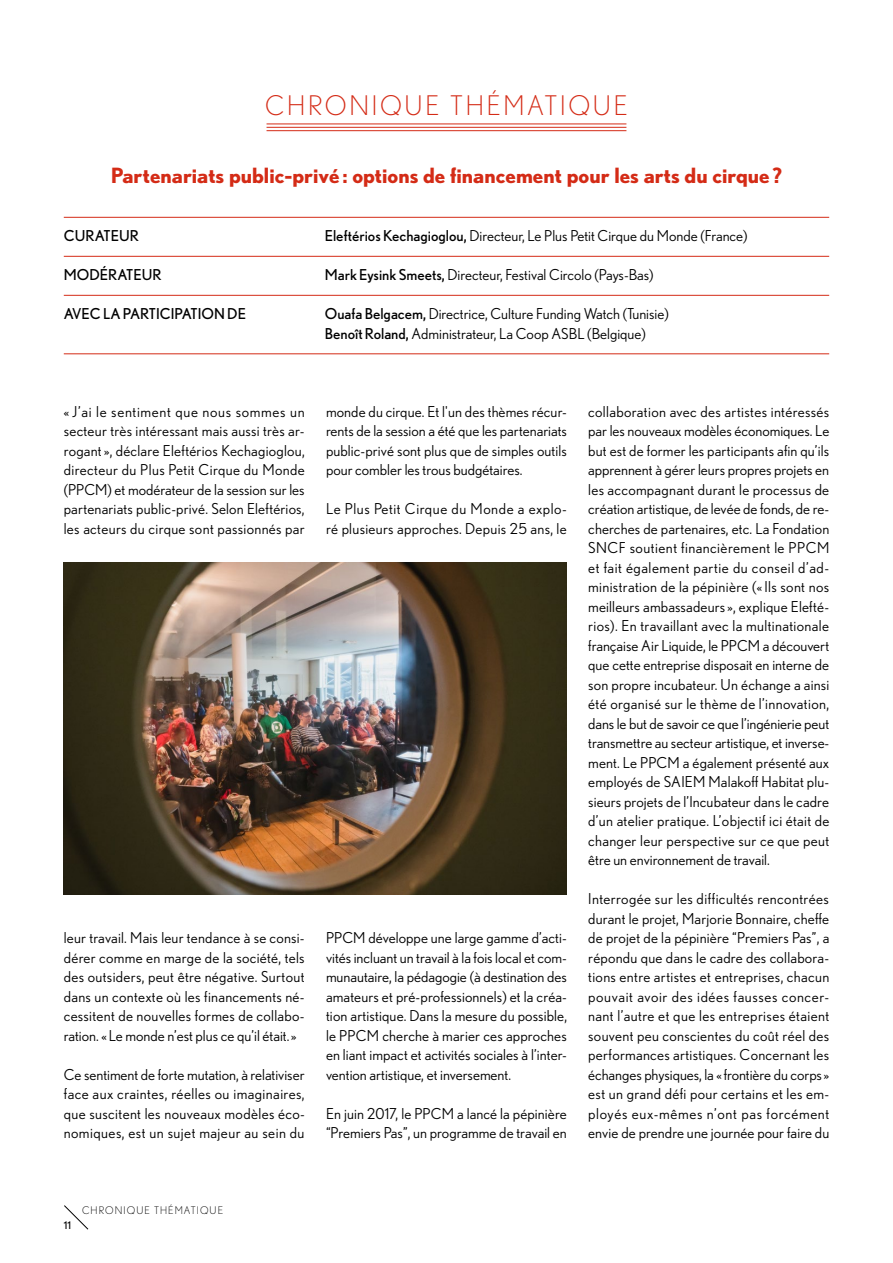
<style>
.page{position:relative;width:893px;height:1263px;background:#fff}
.page>*{position:absolute;margin:0;border:0;box-sizing:border-box;transform-origin:0 0}
.t1{font:300 27px "Nobel";letter-spacing:.1em;color:#d42b16}
.t2{font:700 21px "Nobel";color:#d42b16}
.t3{font:15px/19.5px "Nobel";letter-spacing:.005em;color:#000;text-align:justify}
.t4{font:15px "Nobel";color:#000}
.t5{font:300 10.5px "Nobel";letter-spacing:.1em;color:#000}
.t6{font:10.5px "Nobel";color:#000}
.s1{font-style:inherit}
</style>
<div class="page">
<svg style="left:64px;top:1205px;width:25px;height:25px"></svg>
<hr style="left:267px;top:124px;width:359px;height:1px;background:#d42b16">
<hr style="left:267px;top:127px;width:359px;height:1px;background:#d42b16">
<hr style="left:267px;top:130px;width:359px;height:1px;background:#d42b16">
<hr style="left:64px;top:217px;width:765px;height:1px;background:#d42b16">
<hr style="left:64px;top:256px;width:765px;height:1px;background:#d42b16">
<hr style="left:64px;top:295px;width:765px;height:1px;background:#d42b16">
<hr style="left:64px;top:353px;width:765px;height:1px;background:#d42b16">
<img style="left:64px;top:563px;width:503px;height:331px">
<h1 class="t1" style="left:265px;top:89px;width:364px">CHRONIQUE THÉMATIQUE</h1>
<h2 class="t2" style="left:111px;top:162px;width:673px">Partenariats public-privé: options de financement pour les arts du cirque?</h2>
<p class="t4" style="left:64px;top:227px;width:77px">CURATEUR</p>
<p class="t3" style="left:325px;top:226px;width:424px"><span class="s1">Eleftérios Kechagioglou,</span> Directeur, Le Plus Petit Cirque du Monde (France)</p>
<p class="t4" style="left:64px;top:266px;width:99px">MODÉRATEUR</p>
<p class="t3" style="left:325px;top:265px;width:330px"><span class="s1">Mark Eysink Smeets,</span> Directeur, Festival Circolo (Pays-Bas)</p>
<p class="t4" style="left:64px;top:305px;width:184px">AVEC LA PARTICIPATION DE</p>
<p class="t3" style="left:325px;top:304px;width:345px"><span class="s1">Ouafa Belgacem,</span> Directrice, Culture Funding Watch (Tunisie)<br><span class="s1">Benoît Roland,</span> Administrateur, La Coop ASBL (Belgique)</p>
<p class="t3" style="left:64px;top:401px;width:243px">« J’ai le sentiment que nous sommes un secteur très intéressant mais aussi très ar&shy;rogant», déclare Eleftérios Kechagioglou, directeur du Plus Petit Cirque du Monde (PPCM) et modérateur de la session sur les partenariats public-privé. Selon Eleftérios, les acteurs du cirque sont passionnés par</p>
<p class="t3" style="left:326px;top:401px;width:242px">monde du cirque. Et l'un des thèmes récur&shy;rents de la session a été que les partenariats public-privé sont plus que de simples outils pour combler les trous budgétaires.</p>
<p class="t3" style="left:326px;top:499px;width:242px">Le Plus Petit Cirque du Monde a explo&shy;ré plusieurs approches. Depuis 25 ans, le</p>
<p class="t3" style="left:64px;top:928px;width:242px">leur travail. Mais leur tendance à se consi&shy;dérer comme en marge de la société, tels des outsiders, peut être négative. Surtout dans un contexte où les financements né&shy;cessitent de nouvelles formes de collabo&shy;ration. « Le monde n’est plus ce qu’il était.»</p>
<p class="t3" style="left:64px;top:1064px;width:243px">Ce sentiment de forte mutation, à relativiser face aux craintes, réelles ou imaginaires, que suscitent les nouveaux modèles éco&shy;nomiques, est un sujet majeur au sein du</p>
<p class="t3" style="left:326px;top:928px;width:243px">PPCM développe une large gamme d’acti&shy;vités incluant un travail à la fois local et com&shy;munautaire, la pédagogie (à destination des amateurs et pré-professionnels) et la créa&shy;tion artistique. Dans la mesure du possible, le PPCM cherche à marier ces approches en liant impact et activités sociales à l’inter&shy;vention artistique, et inversement.</p>
<p class="t3" style="left:326px;top:1103px;width:242px">En juin 2017, le PPCM a lancé la pépinière “Premiers Pas”, un programme de travail en</p>
<p class="t3" style="left:588px;top:401px;width:243px">collaboration avec des artistes intéressés par les nouveaux modèles économiques. Le but est de former les participants afin qu’ils apprennent à gérer leurs propres projets en les accompagnant durant le processus de création artistique, de levée de fonds, de re&shy;cherches de partenaires, etc. La Fondation SNCF soutient financièrement le PPCM et fait également partie du conseil d’ad&shy;ministration de la pépinière («Ils sont nos meilleurs ambassadeurs», explique Elefté&shy;rios). En travaillant avec la multinationale française Air Liquide, le PPCM a découvert que cette entreprise disposait en interne de son propre incubateur. Un échange a ainsi été organisé sur le thème de l’innovation, dans le but de savoir ce que l’ingénierie peut transmettre au secteur artistique, et inverse&shy;ment. Le PPCM a également présenté aux employés de SAIEM Malakoff Habitat plu&shy;sieurs projets de l’Incubateur dans le cadre d’un atelier pratique. L’objectif ici était de changer leur perspective sur ce que peut être un environnement de travail.</p>
<p class="t3" style="left:588px;top:889px;width:243px">Interrogée sur les difficultés rencontrées durant le projet, Marjorie Bonnaire, cheffe de projet de la pépinière “Premiers Pas”, a répondu que dans le cadre des collabora&shy;tions entre artistes et entreprises, chacun pouvait avoir des idées fausses concer&shy;nant l’autre et que les entreprises étaient souvent peu conscientes du coût réel des performances artistiques. Concernant les échanges physiques, la «frontière du corps» est un grand défi pour certains et les em&shy;ployés eux-mêmes n’ont pas forcément envie de prendre une journée pour faire du</p>
<p class="t6" style="left:64px;top:1219px;width:9px">11</p>
<p class="t5" style="left:82px;top:1203px;width:17px">CHRONI</p>
<p class="t5" style="left:127px;top:1203px;width:55px">QUE TH ÉMATI</p>
<p class="t5" style="left:200px;top:1203px;width:17px">QUE</p>
</div>
